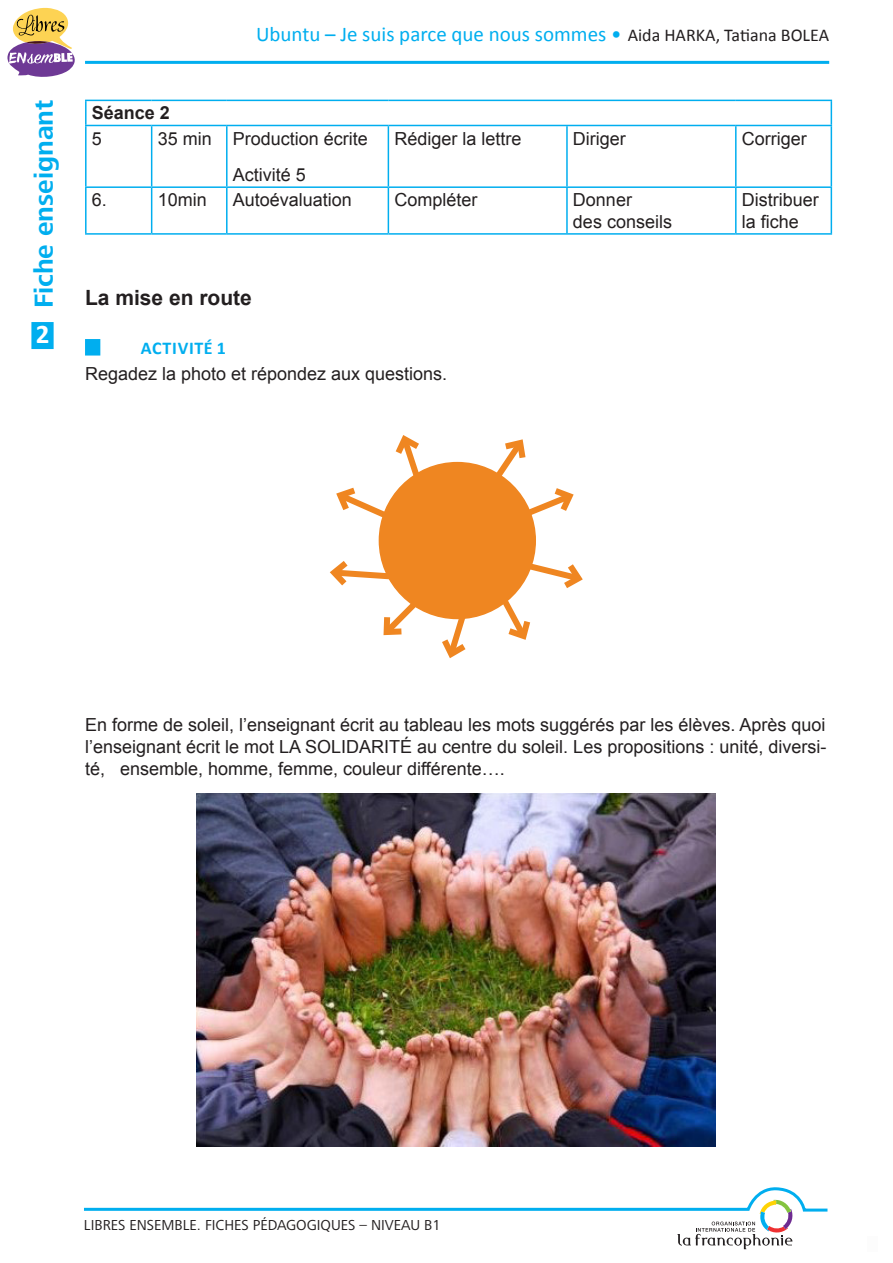
<style>
.page{position:relative;width:893px;height:1263px;background:#fff}
.page>*{position:absolute;margin:0;border:0;box-sizing:border-box;transform-origin:0 0}
.t1{font:700 27px "Frutiger Next LT";color:#00aeef}
.t2{font:700 27px "Calibri";color:#fff}
.t3{font:21px "Calibri";color:#00aeef}
.No_Spacing{font:700 21px "Arial";color:#231f20}
.No_Spacing-2{font:18px/21.6px "Arial";color:#231f20}
.activite_cyan{font:700 18px "Calibri";letter-spacing:.04em;color:#00aeef}
.No_Spacing-3{font:700 18px "Arial";color:#231f20}
.t4{font:15px "Frutiger Next LT";color:#231f20}
.s1{font-size:18px;color:#231f20}
</style>
<div class="page">
<div style="left:31px;top:322px;width:23px;height:27px;background:#00aeef"></div>
<hr style="left:85px;top:61px;width:744px;height:3px;background:#00aeef">
<svg style="left:84px;top:1187px;width:744px;height:62px"></svg>
<svg style="left:7px;top:8px;width:68px;height:69px"></svg>
<div style="left:85px;top:339px;width:15px;height:17px;background:#00aeef"></div>
<hr style="left:85px;top:100px;width:67px;height:1px;background:#00aeef">
<hr style="left:85px;top:101px;width:2px;height:24px;background:#00aeef">
<hr style="left:152px;top:100px;width:75px;height:1px;background:#00aeef">
<hr style="left:227px;top:100px;width:161px;height:1px;background:#00aeef">
<hr style="left:388px;top:100px;width:179px;height:1px;background:#00aeef">
<hr style="left:567px;top:100px;width:169px;height:1px;background:#00aeef">
<hr style="left:736px;top:100px;width:96px;height:1px;background:#00aeef">
<svg style="left:831px;top:101px;width:1px;height:24px"></svg>
<hr style="left:85px;top:125px;width:67px;height:1px;background:#00aeef">
<hr style="left:85px;top:126px;width:2px;height:60px;background:#00aeef">
<hr style="left:152px;top:125px;width:75px;height:1px;background:#00aeef">
<hr style="left:151px;top:126px;width:1px;height:60px;background:#00aeef">
<hr style="left:227px;top:125px;width:161px;height:1px;background:#00aeef">
<hr style="left:226px;top:126px;width:2px;height:60px;background:#00aeef">
<hr style="left:388px;top:125px;width:179px;height:1px;background:#00aeef">
<hr style="left:388px;top:126px;width:1px;height:60px;background:#00aeef">
<hr style="left:567px;top:125px;width:169px;height:1px;background:#00aeef">
<hr style="left:566px;top:126px;width:2px;height:60px;background:#00aeef">
<hr style="left:736px;top:125px;width:96px;height:1px;background:#00aeef">
<hr style="left:735px;top:126px;width:2px;height:60px;background:#00aeef">
<hr style="left:831px;top:126px;width:1px;height:60px;background:#00aeef">
<hr style="left:85px;top:186px;width:67px;height:2px;background:#00aeef">
<hr style="left:85px;top:188px;width:2px;height:45px;background:#00aeef">
<hr style="left:152px;top:186px;width:75px;height:2px;background:#00aeef">
<hr style="left:151px;top:188px;width:1px;height:45px;background:#00aeef">
<hr style="left:227px;top:186px;width:161px;height:2px;background:#00aeef">
<hr style="left:226px;top:188px;width:2px;height:45px;background:#00aeef">
<hr style="left:388px;top:186px;width:179px;height:2px;background:#00aeef">
<hr style="left:388px;top:188px;width:1px;height:45px;background:#00aeef">
<hr style="left:567px;top:186px;width:169px;height:2px;background:#00aeef">
<hr style="left:566px;top:188px;width:2px;height:45px;background:#00aeef">
<hr style="left:736px;top:186px;width:96px;height:2px;background:#00aeef">
<hr style="left:735px;top:188px;width:2px;height:45px;background:#00aeef">
<hr style="left:831px;top:188px;width:1px;height:45px;background:#00aeef">
<hr style="left:85px;top:233px;width:67px;height:2px;background:#00aeef">
<hr style="left:152px;top:233px;width:75px;height:2px;background:#00aeef">
<hr style="left:227px;top:233px;width:161px;height:2px;background:#00aeef">
<hr style="left:388px;top:233px;width:179px;height:2px;background:#00aeef">
<hr style="left:567px;top:233px;width:169px;height:2px;background:#00aeef">
<hr style="left:736px;top:233px;width:96px;height:2px;background:#00aeef">
<div style="left:379px;top:463px;width:156px;height:155px;background:#ef8621;border-radius:50%"></div>
<svg style="left:477px;top:439px;width:97px;height:89px"></svg>
<svg style="left:486px;top:556px;width:97px;height:84px"></svg>
<svg style="left:336px;top:435px;width:96px;height:94px"></svg>
<svg style="left:329px;top:555px;width:148px;height:103px"></svg>
<img style="left:197px;top:793px;width:519px;height:354px">
<p class="t3" style="left:256px;top:20px;width:575px">Ubuntu – Je suis parce que nous sommes • <span class="s1">Aida HARKA, Tatiana BOLEA</span></p>
<h1 class="t1" style="left:29px;top:308px;width:210px;rotate:-90deg">Fiche enseignant</h1>
<p class="No_Spacing-3" style="left:92px;top:101px;width:80px">Séance 2</p>
<p class="No_Spacing-2" style="left:394px;top:128px;width:129px">Rédiger la lettre</p>
<p class="No_Spacing-2" style="left:573px;top:128px;width:54px">Diriger</p>
<p class="No_Spacing-2" style="left:742px;top:128px;width:66px">Corriger</p>
<p class="No_Spacing-2" style="left:92px;top:128px;width:12px">5</p>
<p class="No_Spacing-2" style="left:158px;top:128px;width:56px">35 min</p>
<p class="No_Spacing-2" style="left:233px;top:128px;width:137px">Production écrite</p>
<p class="No_Spacing-2" style="left:233px;top:164px;width:75px">Activité 5</p>
<p class="No_Spacing-2" style="left:92px;top:189px;width:17px">6.</p>
<p class="No_Spacing-2" style="left:158px;top:189px;width:51px">10min</p>
<p class="No_Spacing-2" style="left:233px;top:189px;width:121px">Autoévaluation</p>
<p class="No_Spacing-2" style="left:394px;top:189px;width:85px">Compléter</p>
<p class="No_Spacing-2" style="left:573px;top:189px;width:101px">Donner<br>des conseils</p>
<p class="No_Spacing-2" style="left:742px;top:189px;width:79px">Distribuer la fiche</p>
<p class="No_Spacing" style="left:85px;top:284px;width:168px">La mise en route</p>
<p class="activite_cyan" style="left:141px;top:336px;width:86px">ACTIVITÉ 1</p>
<p class="No_Spacing-2" style="left:85px;top:363px;width:364px">Regadez la photo et répondez aux questions.</p>
<p class="t2" style="left:36px;top:317px;width:15px">2</p>
<p class="No_Spacing-2" style="left:85px;top:714px;width:743px;text-align:justify">En forme de soleil, l’enseignant écrit au tableau les mots suggérés par les élèves. Après quoi l’enseignant écrit le mot LA SOLIDARITÉ au centre du soleil. Les propositions : unité, diversi&shy;té, ensemble, homme, femme, couleur différente….</p>
<p class="t4" style="left:84px;top:1216px;width:358px">LIBRES ENSEMBLE. FICHES PÉDAGOGIQUES – NIVEAU B1</p>
</div>
